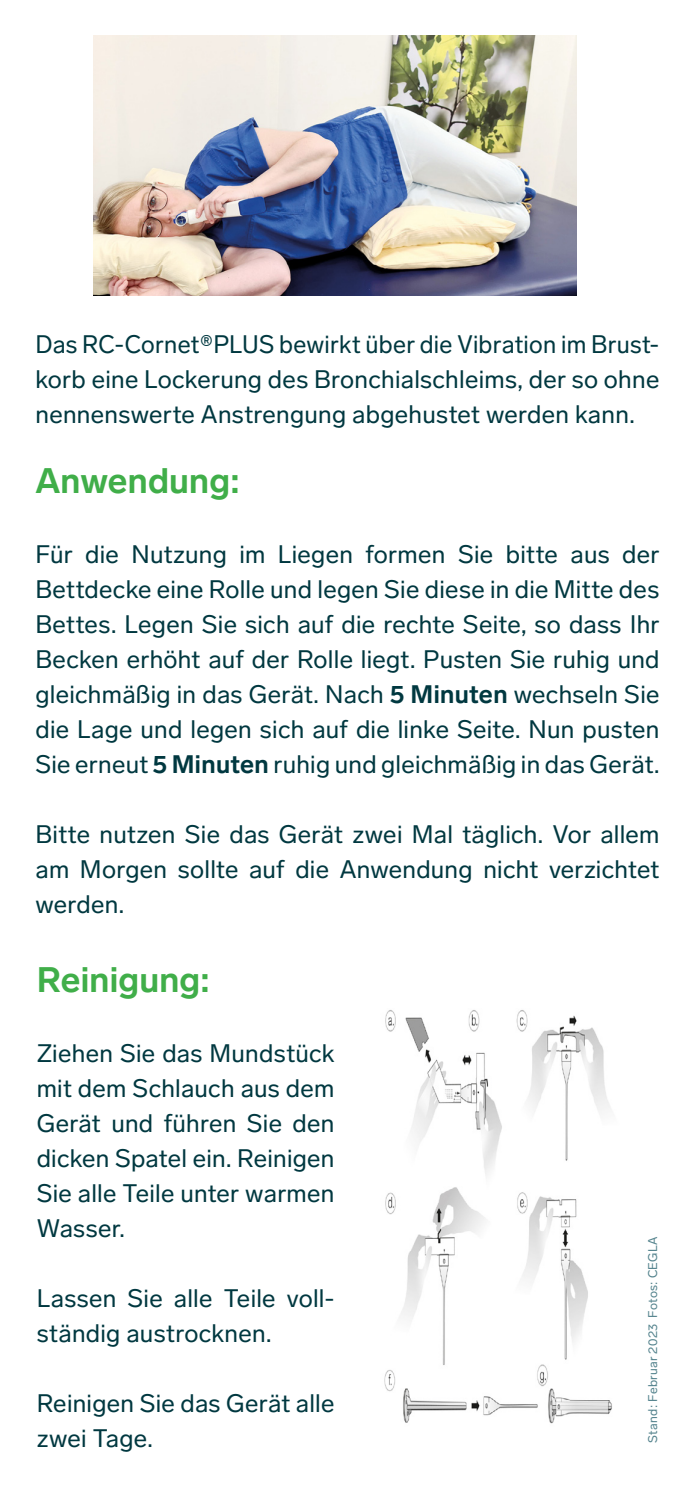
<style>
.page{position:relative;width:695px;height:1489px;background:#fff}
.page>*{position:absolute;margin:0;border:0;box-sizing:border-box;transform-origin:0 0}
.Text{font:700 35px "Lab Grotesque";letter-spacing:.005em;color:#40ae49}
.Text-2{font:25px/35px "Lab Grotesque";letter-spacing:.01em;color:#003840;text-align:justify}
.Text-3{font:12.5px "Lab Grotesque";letter-spacing:.025em;color:#54838d}
.s1{font-weight:700}
</style>
<div class="page">
<img style="left:94px;top:35px;width:482px;height:260px">
<img style="left:384px;top:1010px;width:228px;height:414px">
<p class="Text-2" style="left:35px;top:326px;width:625px">Das RC-Cornet®PLUS bewirkt über die Vibration im Brust&shy;korb eine Lockerung des Bronchialschleims, der so ohne nennenswerte Anstrengung abgehustet werden kann.</p>
<p class="Text" style="left:35px;top:457px;width:206px">Anwendung:</p>
<p class="Text-2" style="left:35px;top:536px;width:625px">Für die Nutzung im Liegen formen Sie bitte aus der Bettdecke eine Rolle und legen Sie diese in die Mitte des Bettes. Legen Sie sich auf die rechte Seite, so dass Ihr Becken erhöht auf der Rolle liegt. Pusten Sie ruhig und gleichmäßig in das Gerät. Nach <span class="s1">5 Minuten</span> wechseln Sie die Lage und legen sich auf die linke Seite. Nun pusten Sie erneut <span class="s1">5 Minuten</span> ruhig und gleichmäßig in das Gerät.</p>
<p class="Text-2" style="left:35px;top:816px;width:625px">Bitte nutzen Sie das Gerät zwei Mal täglich. Vor allem am Morgen sollte auf die Anwendung nicht verzichtet werden.</p>
<p class="Text" style="left:37px;top:955px;width:175px">Reinigung:</p>
<p class="Text-2" style="left:37px;top:1034px;width:299px">Ziehen Sie das Mundstück mit dem Schlauch aus dem Gerät und führen Sie den dicken Spatel ein. Reinigen Sie alle Teile unter warmen Wasser.</p>
<p class="Text-2" style="left:37px;top:1279px;width:299px">Lassen Sie alle Teile voll&shy;ständig austrocknen.</p>
<p class="Text-2" style="left:37px;top:1384px;width:299px">Reinigen Sie das Gerät alle zwei Tage.</p>
<p class="Text-3" style="left:644px;top:1442px;width:208px;rotate:-90deg">Stand: Februar 2023 Fotos: CEGLA</p>
</div>
